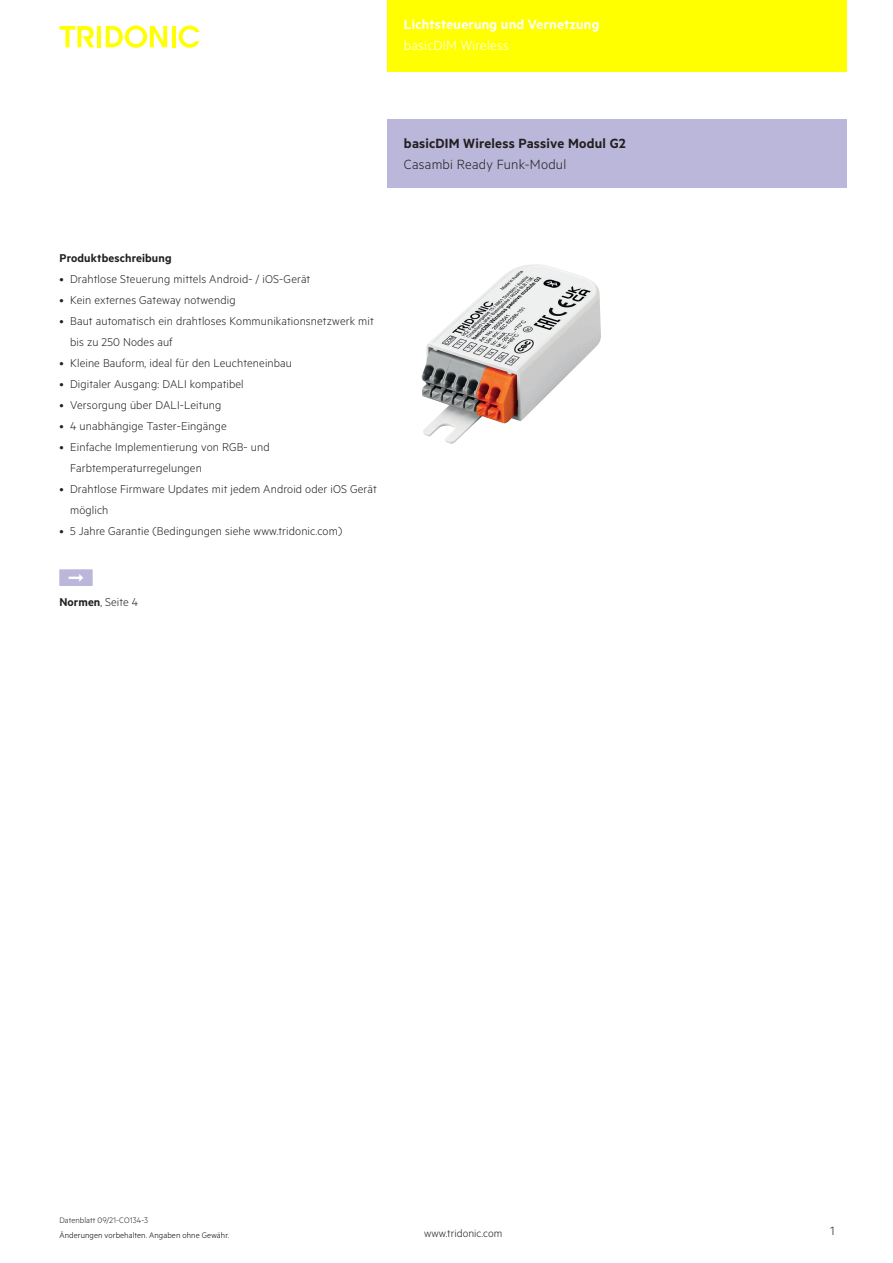
<style>
.page{position:relative;width:893px;height:1263px;background:#fff}
.page>*{position:absolute;margin:0;border:0;box-sizing:border-box;transform-origin:0 0}
.t1{font:15px "Tridonic Metric Print Semi";letter-spacing:.015em;color:#231f20}
.t2{font:15px "Tridonic Metric Print Semi";letter-spacing:.015em;color:#fff}
.t3{font:15px "Tridonic Metric Print Light";letter-spacing:.015em;color:#231f20}
.t4{font:15px "Tridonic Metric Print Light";letter-spacing:.015em;color:#fff}
.t5{font:13.5px "Tridonic Metric Print Light";color:#231f20}
.t6{font:12.75px/21px "Tridonic Metric Print Light";letter-spacing:.01em;color:#231f20}
.t7{font:12.75px "Tridonic Metric Print Semi";letter-spacing:.01em;color:#231f20}
.t8{font:12px "Tridonic Metric Print Light";letter-spacing:.005em;color:#231f20}
.t9{font:9px "Tridonic Metric Print Light";letter-spacing:.01em;color:#000}
.t10{font:9px "Tridonic Metric Print Light";letter-spacing:.005em;color:#231f20}
.s1{font-family:"Tridonic Metric Print Semi"}
</style>
<div class="page">
<div style="left:387px;top:0;width:459px;height:72px;background:#ff0"></div>
<hr style="left:97px;top:26px;width:4px;height:21px;background:#ff0">
<svg style="left:106px;top:26px;width:61px;height:22px"></svg>
<hr style="left:172px;top:26px;width:3px;height:21px;background:#ff0">
<svg style="left:179px;top:26px;width:21px;height:22px"></svg>
<svg style="left:60px;top:26px;width:34px;height:21px"></svg>
<div style="left:387px;top:119px;width:459px;height:68px;background:#bbb7da"></div>
<img style="left:422px;top:264px;width:179px;height:180px">
<p class="t2" style="left:404px;top:19px;width:197px">Lichtsteuerung und Vernetzung</p>
<p class="t4" style="left:404px;top:36px;width:106px">basicDIM Wireless</p>
<p class="t1" style="left:404px;top:136px;width:223px">basicDIM Wireless Passive Modul G2</p>
<p class="t3" style="left:404px;top:159px;width:164px">Casambi Ready Funk-Modul</p>
<p class="t7" style="left:60px;top:251px;width:114px">Produktbeschreibung</p>
<p class="t6" style="left:60px;top:269px;width:252px">• Drahtlose Steuerung mittels Android- / iOS-Gerät</p>
<p class="t6" style="left:60px;top:290px;width:178px">• Kein externes Gateway notwendig</p>
<p class="t6" style="left:70px;top:311px;width:305px;text-indent:-11px">• Baut automatisch ein drahtloses Kommunikationsnetzwerk mit bis zu 250 Nodes auf</p>
<p class="t6" style="left:60px;top:353px;width:234px">• Kleine Bauform, ideal für den Leuchteneinbau</p>
<p class="t6" style="left:60px;top:374px;width:186px">• Digitaler Ausgang: DALI kompatibel</p>
<p class="t6" style="left:60px;top:395px;width:163px">• Versorgung über DALI-Leitung</p>
<p class="t6" style="left:60px;top:416px;width:169px">• 4 unabhängige Taster-Eingänge</p>
<p class="t6" style="left:70px;top:437px;width:201px;text-indent:-11px">• Einfache Implementierung von RGB- und<br>Farbtemperaturregelungen</p>
<p class="t6" style="left:70px;top:479px;width:308px;text-indent:-11px">• Drahtlose Firmware Updates mit jedem Android oder iOS Gerät möglich</p>
<p class="t6" style="left:60px;top:521px;width:284px">• 5 Jahre Garantie (Bedingungen siehe www.tridonic.com)</p>
<p class="t6" style="left:60px;top:592px;width:80px"><span class="s1">Normen</span>, Seite 4</p>
<p class="t10" style="left:60px;top:1217px;width:90px">Datenblatt 09/21-CO134-3</p>
<p class="t9" style="left:60px;top:1231px;width:171px">Änderungen vorbehalten. Angaben ohne Gewähr.</p>
<p class="t8" style="left:424px;top:1226px;width:80px">www.tridonic.com</p>
<p class="t5" style="left:830px;top:1226px;width:6px">1</p>
</div>
